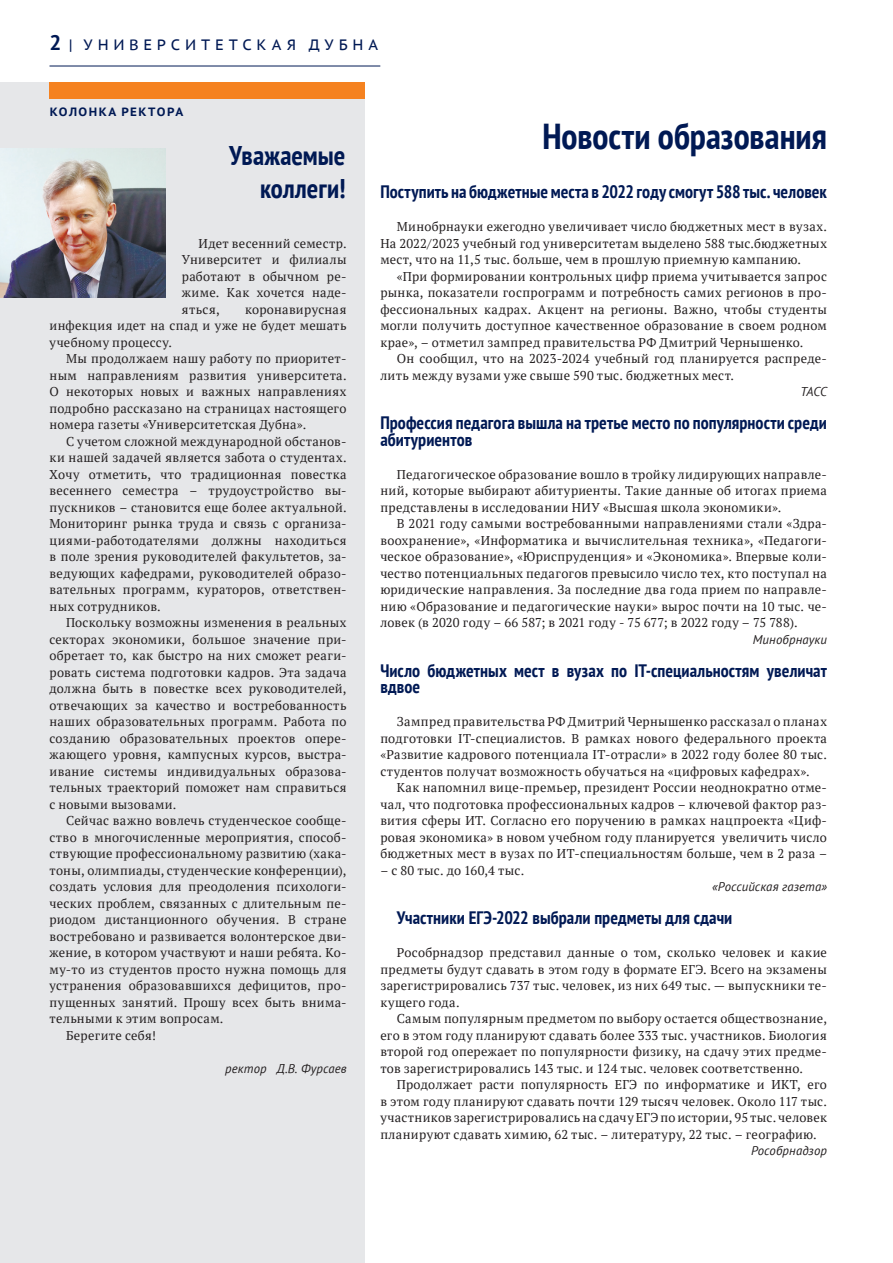
<style>
.page{position:relative;width:893px;height:1263px;background:#fff}
.page>*{position:absolute;margin:0;border:0;box-sizing:border-box;transform-origin:0 0}
.t1{font:700 condensed 36px "PT Sans";color:#001954}
.t2{font:700 condensed 27px/33px "PT Sans";color:#001954;text-align:right}
.t3{font:700 condensed 18px/16.5px "PT Sans";letter-spacing:.005em;color:#001954}
.t4{font:15px "PT Sans Caption";letter-spacing:.32em;color:#001954}
.t5{font:12.75px/16.5px "PT Serif";letter-spacing:.025em;color:#231f20;text-align:justify}
.t6{font:italic 12.75px "PT Sans";letter-spacing:.01em;color:#231f20}
.t7{font:700 12px "PT Sans Caption";letter-spacing:.12em;color:#001954}
.s1{font-family:"PT Sans";font-weight:700;font-size:21px}
</style>
<div class="page">
<hr style="left:49px;top:66px;width:331px;height:1px;background:#001954">
<div style="left:0;top:82px;width:364px;height:1181px;background:#e6e7e9"></div>
<div style="left:50px;top:83px;width:314px;height:16px;background:#f58220"></div>
<img style="left:0;top:148px;width:165px;height:149px">
<p class="t4" style="left:50px;top:35px;width:330px"><span class="s1">2</span> | УНИВЕРСИТЕТСКАЯ ДУБНА</p>
<p class="t7" style="left:50px;top:103px;width:135px">КОЛОНКА РЕКТОРА</p>
<h2 class="t2" style="left:229px;top:139px;width:118px">Уважаемые коллеги!</h2>
<p class="t5" style="left:182px;top:235px;width:166px;text-indent:16px">Идет весенний семестр.<br>Университет и филиалы работают в обычном ре&shy;жиме. Как хочется наде&shy;яться,</p>
<p class="t5" style="left:50px;top:301px;width:299px;text-indent:196px">коронавирусная инфекция идет на спад и уже не будет мешать учебному процессу.</p>
<p class="t5" style="left:50px;top:350px;width:299px;text-indent:16px">Мы продолжаем нашу работу по приоритет&shy;ным направлениям развития университета.<br>О некоторых новых и важных направлениях подробно рассказано на страницах настоящего номера газеты «Университетская Дубна».</p>
<p class="t5" style="left:50px;top:433px;width:299px;text-indent:16px">С учетом сложной международной обстанов&shy;ки нашей задачей является забота о студентах.<br>Хочу отметить, что традиционная повестка весеннего семестра – трудоустройство вы&shy;пускников – становится еще более актуальной.<br>Мониторинг рынка труда и связь с организа&shy;циями-работодателями должны находиться в поле зрения руководителей факультетов, за&shy;ведующих кафедрами, руководителей образо&shy;вательных программ, кураторов, ответствен&shy;ных сотрудников.</p>
<p class="t5" style="left:50px;top:614px;width:299px;text-indent:16px">Поскольку возможны изменения в реальных секторах экономики, большое значение при&shy;обретает то, как быстро на них сможет реаги&shy;ровать система подготовки кадров. Эта задача должна быть в повестке всех руководителей, отвечающих за качество и востребованность наших образовательных программ. Работа по созданию образовательных проектов опере&shy;жающего уровня, кампусных курсов, выстра&shy;ивание системы индивидуальных образова&shy;тельных траекторий поможет нам справиться с новыми вызовами.</p>
<p class="t5" style="left:66px;top:812px;width:282px">Сейчас важно вовлечь студенческое сообще-</p>
<p class="t5" style="left:50px;top:829px;width:299px">ство в многочисленные мероприятия, способ-</p>
<p class="t5" style="left:50px;top:845px;width:299px">ствующие профессиональному развитию (хака-</p>
<p class="t5" style="left:50px;top:862px;width:299px">тоны, олимпиады, студенческие конференции),</p>
<p class="t5" style="left:50px;top:878px;width:299px">создать условия для преодоления психологи-</p>
<p class="t5" style="left:50px;top:895px;width:299px">ческих проблем, связанных с длительным пе-</p>
<p class="t5" style="left:50px;top:911px;width:299px">риодом дистанционного обучения. В стране</p>
<p class="t5" style="left:50px;top:928px;width:299px">востребовано и развивается волонтерское дви-</p>
<p class="t5" style="left:50px;top:944px;width:299px">жение, в котором участвуют и наши ребята. Ко-</p>
<p class="t5" style="left:50px;top:961px;width:299px">му-то из студентов просто нужна помощь для</p>
<p class="t5" style="left:50px;top:977px;width:299px">устранения образовавшихся дефицитов, про-</p>
<p class="t5" style="left:50px;top:994px;width:299px">пущенных занятий. Прошу всех быть внима-</p>
<p class="t5" style="left:50px;top:1010px;width:175px">тельными к этим вопросам.</p>
<p class="t5" style="left:66px;top:1027px;width:91px">Берегите себя!</p>
<p class="t6" style="left:225px;top:1060px;width:123px">ректор Д.В. Фурсаев</p>
<h1 class="t1" style="left:542px;top:112px;width:286px">Новости образования</h1>
<h3 class="t3" style="left:380px;top:183px;width:448px">Поступить на бюджетные места в 2022 году смогут 588 тыс. человек</h3>
<p class="t5" style="left:380px;top:218px;width:448px;text-indent:16px">Минобрнауки ежегодно увеличивает число бюджетных мест в вузах.<br>На 2022/2023 учебный год университетам выделено 588 тыс.бюджетных мест, что на 11,5 тыс. больше, чем в прошлую приемную кампанию.</p>
<p class="t5" style="left:380px;top:268px;width:448px;text-indent:16px">«При формировании контрольных цифр приема учитывается запрос рынка, показатели госпрограмм и потребность самих регионов в про&shy;фессиональных кадрах. Акцент на регионы. Важно, чтобы студенты могли получить доступное качественное образование в своем родном крае», – отметил зампред правительства РФ Дмитрий Чернышенко.</p>
<p class="t5" style="left:380px;top:350px;width:448px;text-indent:16px">Он сообщил, что на 2023-2024 учебный год планируется распреде&shy;лить между вузами уже свыше 590 тыс. бюджетных мест.</p>
<p class="t6" style="left:800px;top:383px;width:28px">ТАСС</p>
<h3 class="t3" style="left:380px;top:414px;width:448px">Профессия педагога вышла на третье место по популярности среди абитуриентов</h3>
<p class="t5" style="left:380px;top:466px;width:448px;text-indent:16px">Педагогическое образование вошло в тройку лидирующих направле&shy;ний, которые выбирают абитуриенты. Такие данные об итогах приема представлены в исследовании НИУ «Высшая школа экономики».</p>
<p class="t5" style="left:380px;top:515px;width:448px;text-indent:16px">В 2021 году самыми востребованными направлениями стали «Здра&shy;воохранение», «Информатика и вычислительная техника», «Педагоги&shy;ческое образование», «Юриспруденция» и «Экономика». Впервые коли&shy;чество потенциальных педагогов превысило число тех, кто поступал на юридические направления. За последние два года прием по направле&shy;нию «Образование и педагогические науки» вырос почти на 10 тыс. че&shy;ловек (в 2020 году – 66 587; в 2021 году - 75 677; в 2022 году – 75 788).</p>
<p class="t6" style="left:753px;top:631px;width:76px">Минобрнауки</p>
<h3 class="t3" style="left:380px;top:662px;width:448px">Число бюджетных мест в вузах по IТ-специальностям увеличат вдвое</h3>
<p class="t5" style="left:380px;top:713px;width:448px;text-indent:16px">Зампред правительства РФ Дмитрий Чернышенко рассказал о планах подготовки IT-специалистов. В рамках нового федерального проекта «Развитие кадрового потенциала IТ-отрасли» в 2022 году более 80 тыс. студентов получат возможность обучаться на «цифровых кафедрах».</p>
<p class="t5" style="left:380px;top:779px;width:448px;text-indent:16px">Как напомнил вице-премьер, президент России неоднократно отме&shy;чал, что подготовка профессиональных кадров – ключевой фактор раз&shy;вития сферы ИТ. Согласно его поручению в рамках нацпроекта «Циф&shy;ровая экономика» в новом учебном году планируется увеличить число бюджетных мест в вузах по ИТ-специальностям больше, чем в 2 раза –</p>
<p class="t5" style="left:380px;top:862px;width:145px">– с 80 тыс. до 160,4 тыс.</p>
<p class="t6" style="left:712px;top:878px;width:116px">«Российская газета»</p>
<h3 class="t3" style="left:397px;top:909px;width:337px">Участники ЕГЭ-2022 выбрали предметы для сдачи</h3>
<p class="t5" style="left:380px;top:944px;width:448px;text-indent:16px">Рособрнадзор представил данные о том, сколько человек и какие предметы будут сдавать в этом году в формате ЕГЭ. Всего на экзамены зарегистрировались 737 тыс. человек, из них 649 тыс. — выпускники те&shy;кущего года.</p>
<p class="t5" style="left:380px;top:1010px;width:448px;text-indent:16px">Самым популярным предметом по выбору остается обществознание, его в этом году планируют сдавать более 333 тыс. участников. Биология второй год опережает по популярности физику, на сдачу этих предме&shy;тов зарегистрировались 143 тыс. и 124 тыс. человек соответственно.</p>
<p class="t5" style="left:380px;top:1076px;width:448px;text-indent:16px">Продолжает расти популярность ЕГЭ по информатике и ИКТ, его в этом году планируют сдавать почти 129 тысяч человек. Около 117 тыс. участников зарегистрировались на сдачу ЕГЭ по истории, 95 тыс. человек планируют сдавать химию, 62 тыс. – литературу, 22 тыс. – географию.</p>
<p class="t6" style="left:751px;top:1142px;width:77px">Рособрнадзор</p>
</div>
